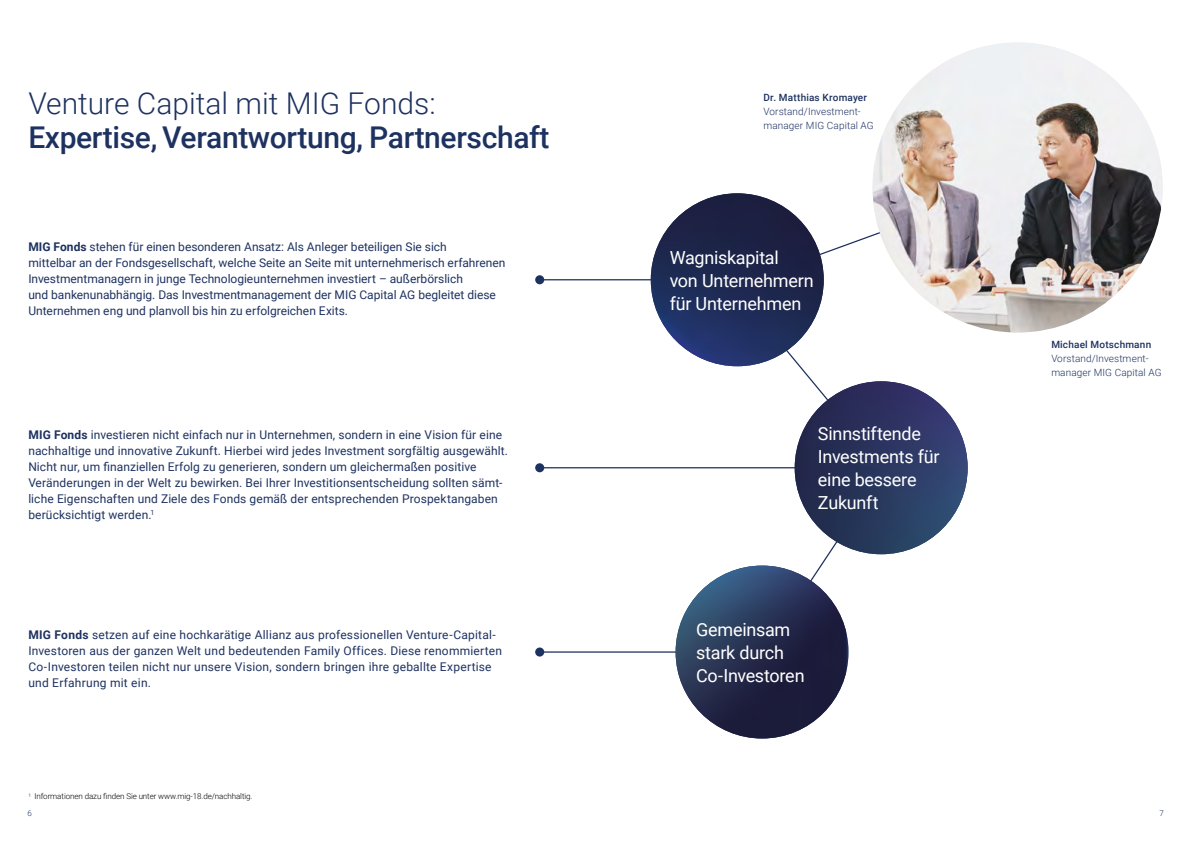
<style>
.page{position:relative;width:1191px;height:842px;background:#fff}
.page>*{position:absolute;margin:0;border:0;box-sizing:border-box;transform-origin:0 0}
.t1{font:500 30px "Roboto";letter-spacing:-.01em;color:#1e3260}
.t2{font:300 30px "Roboto";color:#1e3260}
.t3{font:18px/23px "Roboto";letter-spacing:-.015em;color:#fff}
.t4{font:12px/16px "Roboto";letter-spacing:.005em;color:#1e3260}
.t5{font:300 10px/14px "Roboto";letter-spacing:.01em;color:#1e3260}
.t6{font:500 10px "Roboto";letter-spacing:.02em;color:#1e3260}
.t7{font:300 8px "Roboto";letter-spacing:-.01em;color:#000}
.t8{font:300 8px "Roboto";color:#1e3260}
.s1{font-weight:700}
</style>
<div class="page">
<svg style="left:733px;top:193px;width:274px;height:465px"></svg>
<hr style="left:540px;top:279px;width:120px;height:1px;background:#1e3260">
<hr style="left:540px;top:467px;width:282px;height:1px;background:#1e3260">
<hr style="left:540px;top:651px;width:282px;height:2px;background:#1e3260">
<div style="left:535px;top:275px;width:9px;height:9px;background:#1e3260;border-radius:50%"></div>
<div style="left:535px;top:463px;width:9px;height:9px;background:#1e3260;border-radius:50%"></div>
<div style="left:535px;top:647px;width:9px;height:10px;background:#1e3260;border-radius:50%"></div>
<img style="left:651px;top:193px;width:172px;height:173px;border-radius:86px">
<img style="left:794px;top:381px;width:173px;height:173px;border-radius:86px">
<img style="left:675px;top:566px;width:173px;height:172px;border-radius:86px">
<img style="left:872px;top:43px;width:290px;height:289px;border-radius:145px">
<h1 class="t2" style="left:28px;top:83px;width:409px">Venture Capital mit MIG Fonds:</h1>
<h1 class="t1" style="left:28px;top:117px;width:522px">Expertise, Verantwortung, Partnerschaft</h1>
<p class="t4" style="left:28px;top:238px;width:479px"><span class="s1">MIG Fonds</span> stehen für einen besonderen Ansatz: Als Anleger beteiligen Sie sich<br>mittelbar an der Fondsgesellschaft, welche Seite an Seite mit unternehmerisch erfahrenen Investmentmanagern in junge Technologieunternehmen investiert – außerbörslich<br>und bankenunabhängig. Das Investmentmanagement der MIG Capital AG begleitet diese Unternehmen eng und planvoll bis hin zu erfolgreichen Exits.</p>
<p class="t4" style="left:28px;top:426px;width:481px"><span class="s1">MIG Fonds</span> investieren nicht einfach nur in Unternehmen, sondern in eine Vision für eine nachhaltige und innovative Zukunft. Hierbei wird jedes Investment sorgfältig ausgewählt.<br>Nicht nur, um finanziellen Erfolg zu generieren, sondern um gleichermaßen positive Veränderungen in der Welt zu bewirken. Bei Ihrer Investitionsentscheidung sollten sämt&shy;liche Eigenschaften und Ziele des Fonds gemäß der entsprechenden Prospektangaben berücksichtigt werden.<sup>1</sup></p>
<p class="t4" style="left:28px;top:627px;width:475px"><span class="s1">MIG Fonds</span> setzen auf eine hochkarätige Allianz aus professionellen Venture-Capital-Investoren aus der ganzen Welt und bedeutenden Family Offices. Diese renommierten Co-Investoren teilen nicht nur unsere Vision, sondern bringen ihre geballte Expertise und Erfahrung mit ein.</p>
<p class="t7" style="left:28px;top:791px;width:226px"><sup>1</sup> Informationen dazu finden Sie unter www.mig-18.de/nachhaltig.</p>
<p class="t6" style="left:763px;top:90px;width:105px">Dr. Matthias Kromayer</p>
<p class="t5" style="left:763px;top:104px;width:112px">Vorstand/Investment&shy;manager MIG Capital AG</p>
<h2 class="t3" style="left:670px;top:245px;width:145px">Wagniskapital<br>von Unternehmern für Unternehmen</h2>
<h2 class="t3" style="left:818px;top:422px;width:123px">Sinnstiftende<br>Investments für eine bessere<br>Zukunft</h2>
<h2 class="t3" style="left:696px;top:617px;width:110px">Gemeinsam stark durch<br>Co-Investoren</h2>
<p class="t6" style="left:1051px;top:337px;width:101px">Michael Motschmann</p>
<p class="t5" style="left:1051px;top:351px;width:112px">Vorstand/Investment&shy;manager MIG Capital AG</p>
<p class="t8" style="left:28px;top:808px;width:6px">6</p>
<p class="t8" style="left:1159px;top:808px;width:6px">7</p>
</div>
